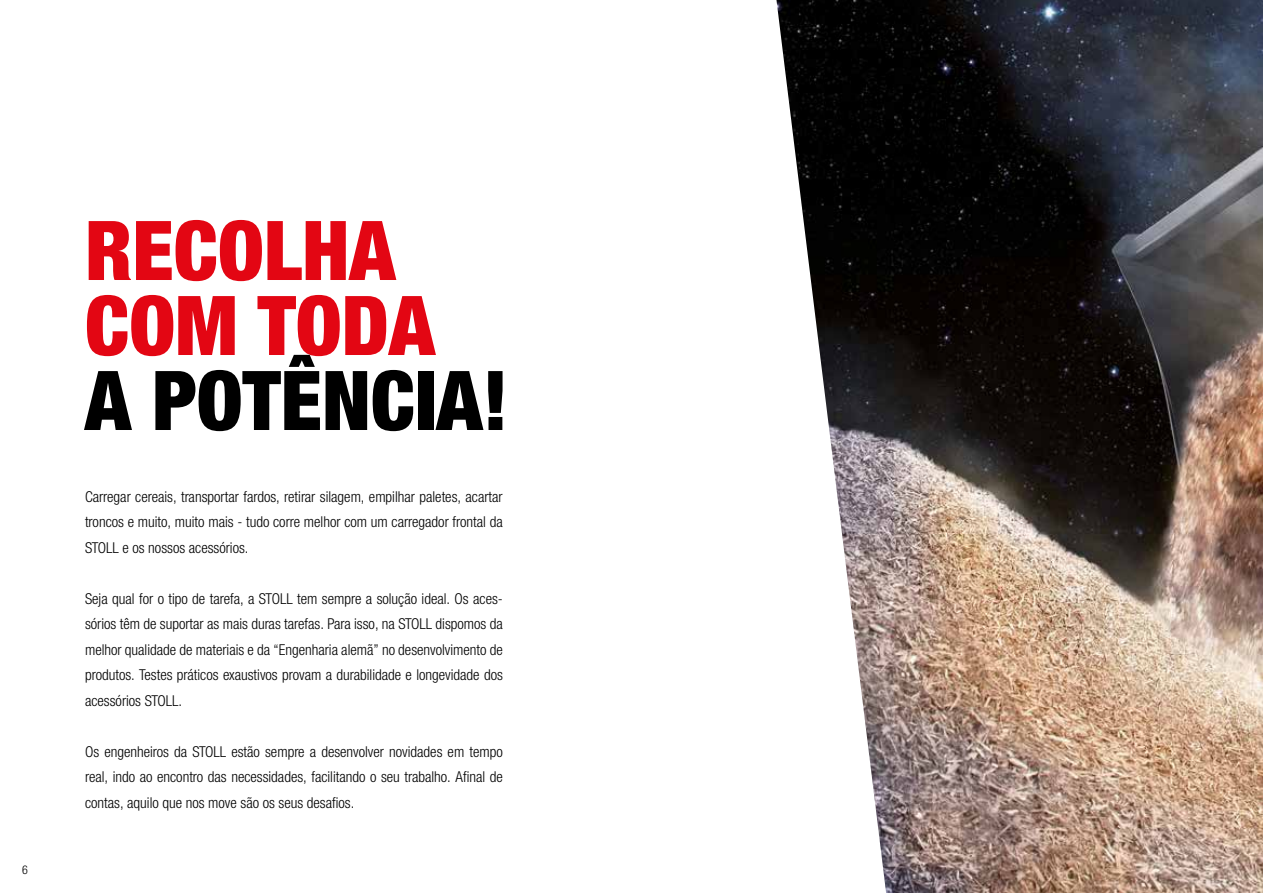
<style>
.page{position:relative;width:1263px;height:893px;background:#fff}
.page>*{position:absolute;margin:0;border:0;box-sizing:border-box;transform-origin:0 0}
.t1{font:900 condensed 82.5px/75px "Helvetica Neue LTW1 G";color:#e30613}
.t2{font:900 condensed 82.5px "Helvetica Neue LTW1 G";color:#000}
.t3{font:300 condensed 15px/25.5px "Helvetica Neue LTW1 G";color:#000;text-align:justify}
.t4{font:300 condensed 12px "Helvetica Neue LTW1 G";color:#000}
</style>
<div class="page">
<img style="left:776px;top:0;width:487px;height:893px">
<p class="t4" style="left:22px;top:863px;width:7px">6</p>
<h1 class="t1" style="left:85px;top:213px;width:351px">RECOLHA<br>COM TODA</h1>
<h1 class="t2" style="left:85px;top:351px;width:425px">A POTÊNCIA!</h1>
<p class="t3" style="left:85px;top:484px;width:419px">Carregar cereais, transportar fardos, retirar silagem, empilhar paletes, acartar troncos e muito, muito mais - tudo corre melhor com um carregador frontal da STOLL e os nossos acessórios.</p>
<p class="t3" style="left:85px;top:586px;width:419px">Seja qual for o tipo de tarefa, a STOLL tem sempre a solução ideal. Os aces&shy;sórios têm de suportar as mais duras tarefas. Para isso, na STOLL dispomos da melhor qualidade de materiais e da “Engenharia alemã” no desenvolvimento de produtos. Testes práticos exaustivos provam a durabilidade e longevidade dos acessórios STOLL.</p>
<p class="t3" style="left:85px;top:739px;width:419px">Os engenheiros da STOLL estão sempre a desenvolver novidades em tempo real, indo ao encontro das necessidades, facilitando o seu trabalho. Afinal de contas, aquilo que nos move são os seus desafios.</p>
</div>
